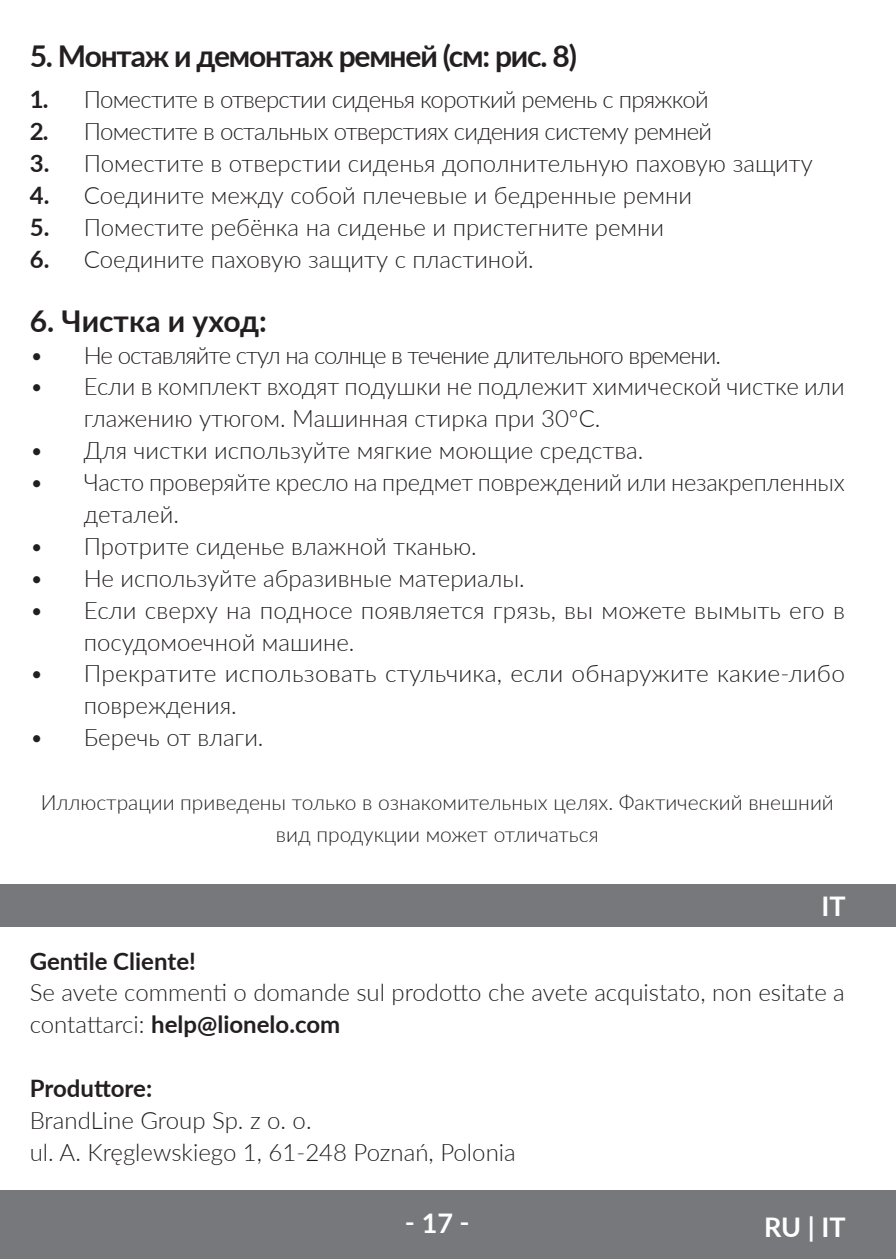
<style>
.page{position:relative;width:896px;height:1259px;background:#fff}
.page>*{position:absolute;margin:0;border:0;box-sizing:border-box;transform-origin:0 0}
.t1{font:700 30px "Lato";letter-spacing:-.04em;color:#231f20}
.t2{font:700 30px "Lato";color:#231f20}
.t3{font:700 27px "Lato";color:#fff}
.t4{font:300 24px/31.8px "Lato";color:#231f20}
.t5{font:300 24px "Lato";letter-spacing:-.03em;color:#231f20}
.t6{font:300 24px "Lato";letter-spacing:-.04em;color:#231f20}
.t7{font:700 24px "Lato";color:#231f20}
.t8{font:300 21px/31.8px "Lato";color:#231f20;text-align:center}
.s1{font-weight:700}
</style>
<div class="page">
<div style="left:0;top:1190px;width:895px;height:69px;background:#76787b"></div>
<div style="left:0;top:884px;width:895px;height:43px;background:#76787b"></div>
<p class="t1" style="left:30px;top:34px;width:548px">5. Монтаж и демонтаж ремней (см: рис. 8)</p>
<p class="t5" style="left:30px;top:83px;width:680px"><span class="s1">1.</span> Поместите в отверстии сиденья короткий ремень с пряжкой</p>
<p class="t5" style="left:30px;top:115px;width:683px"><span class="s1">2.</span> Поместите в остальных отверстиях сидения систему ремней</p>
<p class="t4" style="left:30px;top:147px;width:784px"><span class="s1">3.</span> Поместите в отверстии сиденья дополнительную паховую защиту</p>
<p class="t4" style="left:30px;top:179px;width:664px"><span class="s1">4.</span> Соедините между собой плечевые и бедренные ремни</p>
<p class="t4" style="left:30px;top:211px;width:636px"><span class="s1">5.</span> Поместите ребёнка на сиденье и пристегните ремни</p>
<p class="t4" style="left:30px;top:243px;width:505px"><span class="s1">6.</span> Соедините паховую защиту с пластиной.</p>
<p class="t2" style="left:30px;top:299px;width:239px">6. Чистка и уход:</p>
<p class="t6" style="left:30px;top:338px;width:692px">• Не оставляйте стул на солнце в течение длительного времени.</p>
<p class="t4" style="left:84px;top:370px;width:762px;text-indent:-54px">• Если в комплект входят подушки не подлежит химической чистке или глажению утюгом. Машинная стирка при 30ºC.</p>
<p class="t4" style="left:30px;top:434px;width:615px">• Для чистки используйте мягкие моющие средства.</p>
<p class="t4" style="left:84px;top:466px;width:762px;text-indent:-54px">• Часто проверяйте кресло на предмет повреждений или незакрепленных деталей.</p>
<p class="t4" style="left:30px;top:529px;width:448px">• Протрите сиденье влажной тканью.</p>
<p class="t4" style="left:30px;top:561px;width:496px">• Не используйте абразивные материалы.</p>
<p class="t4" style="left:84px;top:593px;width:762px;text-indent:-54px">• Если сверху на подносе появляется грязь, вы можете вымыть его в посудомоечной машине.</p>
<p class="t4" style="left:84px;top:657px;width:762px;text-indent:-54px">• Прекратите использовать стульчика, если обнаружите какие-либо повреждения.</p>
<p class="t4" style="left:30px;top:721px;width:235px">• Беречь от влаги.</p>
<p class="t8" style="left:41px;top:786px;width:794px">Иллюстрации приведены только в ознакомительных целях. Фактический внешний вид продукции может отличаться</p>
<p class="t3" style="left:821px;top:886px;width:26px">IT</p>
<p class="t7" style="left:30px;top:943px;width:168px">Gentile Cliente!</p>
<p class="t4" style="left:30px;top:976px;width:816px">Se avete commenti o domande sul prodotto che avete acquistato, non esitate a contattarci: <span class="s1">help@lionelo.com</span></p>
<p class="t7" style="left:30px;top:1071px;width:124px">Produttore:</p>
<p class="t4" style="left:30px;top:1104px;width:487px">BrandLine Group Sp. z o. o.<br>ul. A. Kręglewskiego 1, 61-248 Poznań, Polonia</p>
<p class="t3" style="left:405px;top:1203px;width:66px">‑ 17 ‑</p>
<p class="t3" style="left:764px;top:1207px;width:83px">RU | IT</p>
</div>
